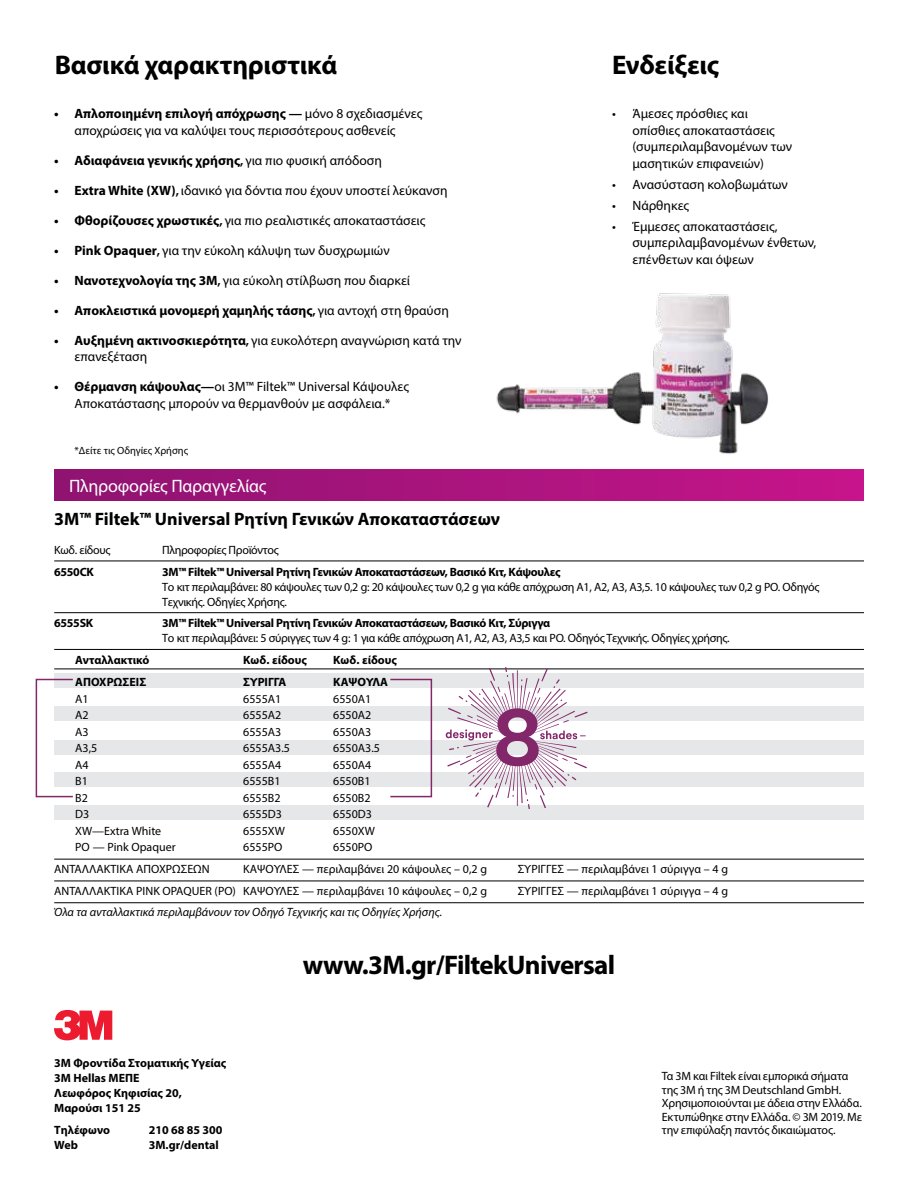
<style>
.page{position:relative;width:918px;height:1188px;background:#fff}
.page>*{position:absolute;margin:0;border:0;box-sizing:border-box;transform-origin:0 0}
.t1{font:700 27px "Myriad Pro";letter-spacing:-.01em;color:#000}
.t2{font:700 18px "Myriad Pro";color:#000}
.t3{font:18px "Myriad Pro";letter-spacing:-.015em;color:#fff}
.t4{font:13.5px/16.5px "Myriad Pro";color:#000}
.t5{font:700 13.5px "Myriad Pro";color:#000}
.t6{font:12px/13.5px "Myriad Pro";letter-spacing:-.005em;color:#000}
.t7{font:700 12px/15px "Myriad Pro";letter-spacing:-.015em;color:#000}
.t8{font:12px/15px "Myriad Pro";letter-spacing:-.025em;color:#000}
.t9{font:italic 12px "Myriad Pro";color:#000}
.t10{font:10.5px "Myriad Pro";color:#000}
.s1{font-weight:700}
.s2{font-stretch:condensed}
.s3{font-weight:400}
.s4{font-weight:700;font-stretch:condensed}
</style>
<div class="page">
<div style="left:54px;top:470px;width:810px;height:30px;background:linear-gradient(to right,#8e1370,#c6158a)"></div>
<svg style="left:54px;top:1010px;width:58px;height:30px"></svg>
<div style="left:54px;top:673px;width:810px;height:15px;background:#e6e7e8"></div>
<div style="left:54px;top:707px;width:810px;height:14px;background:#e6e7e8"></div>
<div style="left:54px;top:740px;width:810px;height:14px;background:#e6e7e8"></div>
<div style="left:54px;top:773px;width:810px;height:14px;background:#e6e7e8"></div>
<div style="left:54px;top:806px;width:810px;height:14px;background:#e6e7e8"></div>
<hr style="left:54px;top:561px;width:810px;height:1px;background:#000">
<hr style="left:54px;top:612px;width:810px;height:1px;background:#000">
<hr style="left:54px;top:649px;width:810px;height:1px;background:#000">
<hr style="left:54px;top:669px;width:810px;height:1px;background:#000">
<hr style="left:54px;top:859px;width:810px;height:1px;background:#000">
<hr style="left:54px;top:881px;width:810px;height:1px;background:#000">
<hr style="left:54px;top:902px;width:810px;height:1px;background:#000">
<div style="left:390px;top:679px;width:42px;height:118px;border:2px solid #83276b"></div>
<div style="left:36px;top:679px;width:38px;height:118px;border:2px solid #83276b"></div>
<img style="left:496px;top:293px;width:272px;height:161px">
<svg style="left:446px;top:667px;width:142px;height:142px"></svg>
<h1 class="t1" style="left:55px;top:48px;width:284px">Βασικά χαρακτηριστικά</h1>
<h1 class="t1" style="left:612px;top:48px;width:109px">Ενδείξεις</h1>
<p class="t4" style="left:632px;top:105px;width:161px;text-indent:-20px">• Άμεσες πρόσθιες και οπίσθιες αποκαταστάσεις (συμπεριλαμβανομένων των μασητικών επιφανειών)</p>
<p class="t4" style="left:612px;top:176px;width:177px">• Ανασύσταση κολοβωμάτων</p>
<p class="t4" style="left:612px;top:197px;width:79px">• Νάρθηκες</p>
<p class="t4" style="left:632px;top:218px;width:185px;text-indent:-20px">• Έμμεσες αποκαταστάσεις, συμπεριλαμβανομένων ένθετων, επένθετων και όψεων</p>
<p class="t4" style="left:54px;top:105px;width:370px;text-align:center"><span class="s1">• Απλοποιημένη επιλογή απόχρωσης —</span> μόνο 8 σχεδιασμένες αποχρώσεις για να καλύψει τους περισσότερους ασθενείς</p>
<p class="t5" style="left:54px;top:151px;width:329px">• Αδιαφάνεια γενικής χρήσης<span class="s2">,</span> <span class="s3">για πιο φυσική απόδοση</span></p>
<p class="t4" style="left:54px;top:182px;width:395px"><span class="s1">• Extra White (XW)</span><span class="s4">,</span> ιδανικό για δόντια που έχουν υποστεί λεύκανση</p>
<p class="t4" style="left:54px;top:212px;width:373px"><span class="s1">• Φθορίζουσες χρωστικές</span><span class="s4">,</span> για πιο ρεαλιστικές αποκαταστάσεις</p>
<p class="t4" style="left:54px;top:242px;width:337px"><span class="s1">• Pink Opaquer</span><span class="s4">,</span> για την εύκολη κάλυψη των δυσχρωμιών</p>
<p class="t4" style="left:54px;top:272px;width:357px"><span class="s1">• Νανοτεχνολογία της 3Μ</span><span class="s4">,</span> για εύκολη στίλβωση που διαρκεί</p>
<p class="t5" style="left:54px;top:301px;width:396px">• Αποκλειστικά μονομερή χαμηλής τάσης<span class="s2">,</span> <span class="s3">για αντοχή στη θραύση</span></p>
<p class="t4" style="left:74px;top:332px;width:389px;text-indent:-20px"><span class="s1">• Αυξημένη ακτινοσκιερότητα</span><span class="s4">,</span> για ευκολότερη αναγνώριση κατά την επανεξέταση</p>
<p class="t4" style="left:54px;top:378px;width:356px;text-align:center"><span class="s1">• Θέρμανση κάψουλας—</span>οι 3M™ Filtek™ Universal Κάψουλες<br>Αποκατάστασης μπορούν να θερμανθούν με ασφάλεια.*</p>
<p class="t10" style="left:75px;top:444px;width:115px">*Δείτε τις Οδηγίες Χρήσης</p>
<h2 class="t3" style="left:69px;top:475px;width:199px">Πληροφορίες Παραγγελίας</h2>
<h2 class="t2" style="left:54px;top:508px;width:447px">3M™ Filtek™ Universal Ρητίνη Γενικών Αποκαταστάσεων</h2>
<p class="t8" style="left:54px;top:542px;width:58px">Κωδ. είδους</p>
<p class="t8" style="left:162px;top:542px;width:118px">Πληροφορίες Προϊόντος</p>
<p class="t7" style="left:54px;top:564px;width:41px">6550CK</p>
<p class="t7" style="left:162px;top:564px;width:400px">3M™ Filtek™ Universal Ρητίνη Γενικών Αποκαταστάσεων, Βασικό Κιτ, Κάψουλες</p>
<p class="t8" style="left:162px;top:579px;width:659px">Το κιτ περιλαμβάνει: 80 κάψουλες των 0,2 g: 20 κάψουλες των 0,2 g για κάθε απόχρωση Α1, Α2, A3, A3,5. 10 κάψουλες των 0,2 g PO. Οδηγός<br>Τεχνικής. Οδηγίες Χρήσης.</p>
<p class="t7" style="left:54px;top:616px;width:40px">6555SK</p>
<p class="t7" style="left:162px;top:616px;width:389px">3M™ Filtek™ Universal Ρητίνη Γενικών Αποκαταστάσεων, Βασικό Κιτ, Σύριγγα</p>
<p class="t8" style="left:162px;top:631px;width:569px">Το κιτ περιλαμβάνει: 5 σύριγγες των 4 g: 1 για κάθε απόχρωση Α1, Α2, A3, A3,5 και PO. Οδηγός Τεχνικής. Οδηγίες χρήσης.</p>
<p class="t7" style="left:75px;top:652px;width:76px">Ανταλλακτικό</p>
<p class="t7" style="left:243px;top:652px;width:65px">Κωδ. είδους</p>
<p class="t7" style="left:333px;top:652px;width:65px">Κωδ. είδους</p>
<p class="t7" style="left:75px;top:674px;width:73px">ΑΠΟΧΡΩΣΕΙΣ</p>
<p class="t7" style="left:243px;top:674px;width:45px">ΣΥΡΙΓΓΑ</p>
<p class="t7" style="left:333px;top:674px;width:56px">ΚΑΨΟΥΛΑ</p>
<p class="t6" style="left:75px;top:692px;width:15px">A1</p>
<p class="t6" style="left:243px;top:692px;width:40px">6555A1</p>
<p class="t6" style="left:333px;top:692px;width:40px">6550A1</p>
<p class="t6" style="left:75px;top:708px;width:15px">A2</p>
<p class="t6" style="left:243px;top:708px;width:40px">6555A2</p>
<p class="t6" style="left:333px;top:708px;width:40px">6550A2</p>
<p class="t6" style="left:75px;top:725px;width:15px">A3</p>
<p class="t6" style="left:243px;top:725px;width:40px">6555A3</p>
<p class="t6" style="left:333px;top:725px;width:40px">6550A3</p>
<p class="t6" style="left:75px;top:741px;width:24px">A3,5</p>
<p class="t6" style="left:243px;top:741px;width:48px">6555A3.5</p>
<p class="t6" style="left:333px;top:741px;width:48px">6550A3.5</p>
<p class="t6" style="left:75px;top:758px;width:15px">A4</p>
<p class="t6" style="left:243px;top:758px;width:40px">6555A4</p>
<p class="t6" style="left:333px;top:758px;width:40px">6550A4</p>
<p class="t6" style="left:75px;top:774px;width:14px">B1</p>
<p class="t6" style="left:243px;top:774px;width:39px">6555B1</p>
<p class="t6" style="left:333px;top:774px;width:39px">6550B1</p>
<p class="t6" style="left:75px;top:791px;width:14px">Β2</p>
<p class="t6" style="left:243px;top:791px;width:39px">6555B2</p>
<p class="t6" style="left:333px;top:791px;width:39px">6550B2</p>
<p class="t6" style="left:75px;top:807px;width:16px">D3</p>
<p class="t6" style="left:243px;top:807px;width:40px">6555D3</p>
<p class="t6" style="left:333px;top:807px;width:40px">6550D3</p>
<p class="t6" style="left:75px;top:824px;width:88px">XW—Extra White</p>
<p class="t6" style="left:243px;top:824px;width:43px">6555XW</p>
<p class="t6" style="left:333px;top:824px;width:43px">6550XW</p>
<p class="t6" style="left:75px;top:840px;width:102px">PO — Pink Opaquer</p>
<p class="t6" style="left:243px;top:840px;width:41px">6555PO</p>
<p class="t6" style="left:333px;top:840px;width:41px">6550PO</p>
<p class="t6" style="left:54px;top:862px;width:157px">ΑΝΤΑΛΛΑΚΤΙΚΑ ΑΠΟΧΡΩΣΕΩΝ</p>
<p class="t6" style="left:243px;top:862px;width:245px">ΚΑΨΟΥΛΕΣ — περιλαμβάνει 20 κάψουλες – 0,2 g</p>
<p class="t6" style="left:518px;top:862px;width:212px">ΣΥΡΙΓΓΕΣ — περιλαμβάνει 1 σύριγγα – 4 g</p>
<p class="t6" style="left:54px;top:884px;width:434px">ΑΝΤΑΛΛΑΚΤΙΚΑ PINK OPAQUER (PO) ΚΑΨΟΥΛΕΣ — περιλαμβάνει 10 κάψουλες – 0,2 g</p>
<p class="t6" style="left:518px;top:884px;width:212px">ΣΥΡΙΓΓΕΣ — περιλαμβάνει 1 σύριγγα – 4 g</p>
<p class="t9" style="left:54px;top:905px;width:390px">Όλα τα ανταλλακτικά περιλαμβάνουν τον Οδηγό Τεχνικής και τις Οδηγίες Χρήσης.</p>
<p class="t7" style="left:54px;top:1055px;width:174px">3Μ Φροντίδα Στοματικής Υγείας<br>3M Hellas ΜΕΠΕ<br>Λεωφόρος Κηφισίας 20,<br>Μαρούσι 151 25</p>
<p class="t7" style="left:54px;top:1122px;width:57px">Τηλέφωνο</p>
<p class="t7" style="left:149px;top:1122px;width:75px">210 68 85 300</p>
<p class="t7" style="left:54px;top:1137px;width:25px">Web</p>
<p class="t7" style="left:149px;top:1137px;width:71px">3M.gr/dental</p>
<h1 class="t1" style="left:303px;top:948px;width:314px">www.3M.gr/FiltekUniversal</h1>
<p class="t6" style="left:662px;top:1069px;width:202px">Τα 3M και Filtek είναι εμπορικά σήματα της 3M ή της 3M Deutschland GmbH.<br>Χρησιμοποιούνται με άδεια στην Ελλάδα.<br>Εκτυπώθηκε στην Ελλάδα. © 3M 2019. Με την επιφύλαξη παντός δικαιώματος.</p>
</div>
